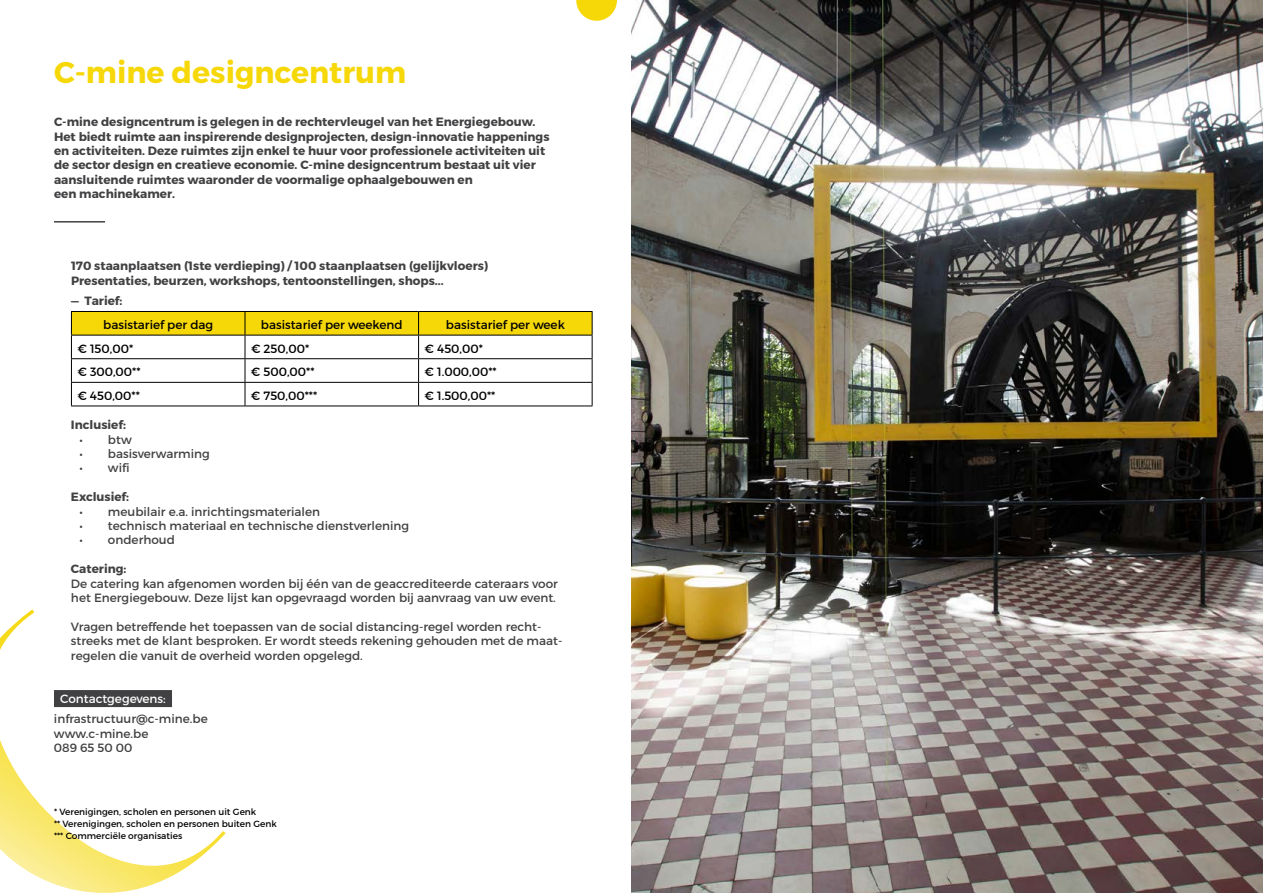
<style>
.page{position:relative;width:1263px;height:893px;background:#fff}
.page>*{position:absolute;margin:0;border:0;box-sizing:border-box;transform-origin:0 0}
.t1{font:700 30px "Montserrat";color:#f6d809}
.t2{font:700 12px/14.4px "Montserrat";color:#414042}
.t3{font:12px/14.4px "Montserrat";color:#414042}
.t4{font:12px "Montserrat";color:#000}
.t5{font:12px "Montserrat";color:#fff}
.t6{font:9px/12px "Montserrat";color:#000}
</style>
<div class="page">
<svg style="left:0;top:609px;width:226px;height:284px"></svg>
<svg style="left:576px;top:0;width:41px;height:21px"></svg>
<img style="left:631px;top:0;width:632px;height:893px">
<div style="left:54px;top:690px;width:118px;height:17px;background:#414042"></div>
<hr style="left:54px;top:221px;width:51px;height:2px;background:#414042">
<svg style="left:71px;top:311px;width:522px;height:95px"></svg>
<hr style="left:71px;top:406px;width:174px;height:1px;background:#000">
<hr style="left:245px;top:406px;width:174px;height:1px;background:#000">
<hr style="left:419px;top:406px;width:174px;height:1px;background:#000">
<h1 class="t1" style="left:54px;top:54px;width:354px">C-mine designcentrum</h1>
<p class="t2" style="left:54px;top:115px;width:497px">C-mine designcentrum is gelegen in de rechtervleugel van het Energiegebouw.<br>Het biedt ruimte aan inspirerende designprojecten, design-innovatie happenings en activiteiten. Deze ruimtes zijn enkel te huur voor professionele activiteiten uit de sector design en creatieve economie. C-mine designcentrum bestaat uit vier aansluitende ruimtes waaronder de voormalige ophaalgebouwen en<br>een machinekamer.</p>
<p class="t2" style="left:71px;top:259px;width:419px">170 staanplaatsen (1ste verdieping) / 100 staanplaatsen (gelijkvloers)<br>Presentaties, beurzen, workshops, tentoonstellingen, shops...</p>
<p class="t2" style="left:71px;top:294px;width:53px">— Tarief:</p>
<p class="t4" style="left:103px;top:317px;width:112px">basistarief per dag</p>
<p class="t4" style="left:261px;top:317px;width:143px">basistarief per weekend</p>
<p class="t4" style="left:446px;top:317px;width:120px">basistarief per week</p>
<p class="t4" style="left:77px;top:341px;width:57px">€ 150,00*</p>
<p class="t4" style="left:251px;top:341px;width:60px">€ 250,00*</p>
<p class="t4" style="left:425px;top:341px;width:60px">€ 450,00*</p>
<p class="t4" style="left:77px;top:365px;width:65px">€ 300,00**</p>
<p class="t4" style="left:251px;top:365px;width:65px">€ 500,00**</p>
<p class="t4" style="left:425px;top:365px;width:74px">€ 1.000,00**</p>
<p class="t4" style="left:77px;top:388px;width:64px">€ 450,00**</p>
<p class="t4" style="left:251px;top:388px;width:68px">€ 750,00***</p>
<p class="t4" style="left:424px;top:388px;width:72px">€ 1.500,00**</p>
<p class="t2" style="left:71px;top:418px;width:56px">Inclusief:</p>
<p class="t3" style="left:79px;top:432px;width:54px">• btw</p>
<p class="t3" style="left:79px;top:446px;width:132px">• basisverwarming</p>
<p class="t3" style="left:79px;top:461px;width:52px">• wifi</p>
<p class="t2" style="left:71px;top:490px;width:60px">Exclusief:</p>
<p class="t3" style="left:79px;top:504px;width:242px">• meubilair e.a. inrichtingsmaterialen</p>
<p class="t3" style="left:79px;top:518px;width:331px">• technisch materiaal en technische dienstverlening</p>
<p class="t3" style="left:79px;top:533px;width:97px">• onderhoud</p>
<p class="t2" style="left:71px;top:562px;width:57px">Catering:</p>
<p class="t3" style="left:71px;top:576px;width:488px">De catering kan afgenomen worden bij één van de geaccrediteerde cateraars voor het Energiegebouw. Deze lijst kan opgevraagd worden bij aanvraag van uw event.</p>
<p class="t3" style="left:71px;top:619px;width:493px">Vragen betreffende het toepassen van de social distancing-regel worden recht&shy;streeks met de klant besproken. Er wordt steeds rekening gehouden met de maat&shy;regelen die vanuit de overheid worden opgelegd.</p>
<p class="t5" style="left:60px;top:691px;width:107px">Contactgegevens:</p>
<p class="t3" style="left:54px;top:712px;width:155px">infrastructuur@c-mine.be www.c-mine.be<br>089 65 50 00</p>
<p class="t6" style="left:54px;top:806px;width:224px">* Verenigingen, scholen en personen uit Genk<br>** Verenigingen, scholen en personen buiten Genk *** Commerciële organisaties</p>
</div>
